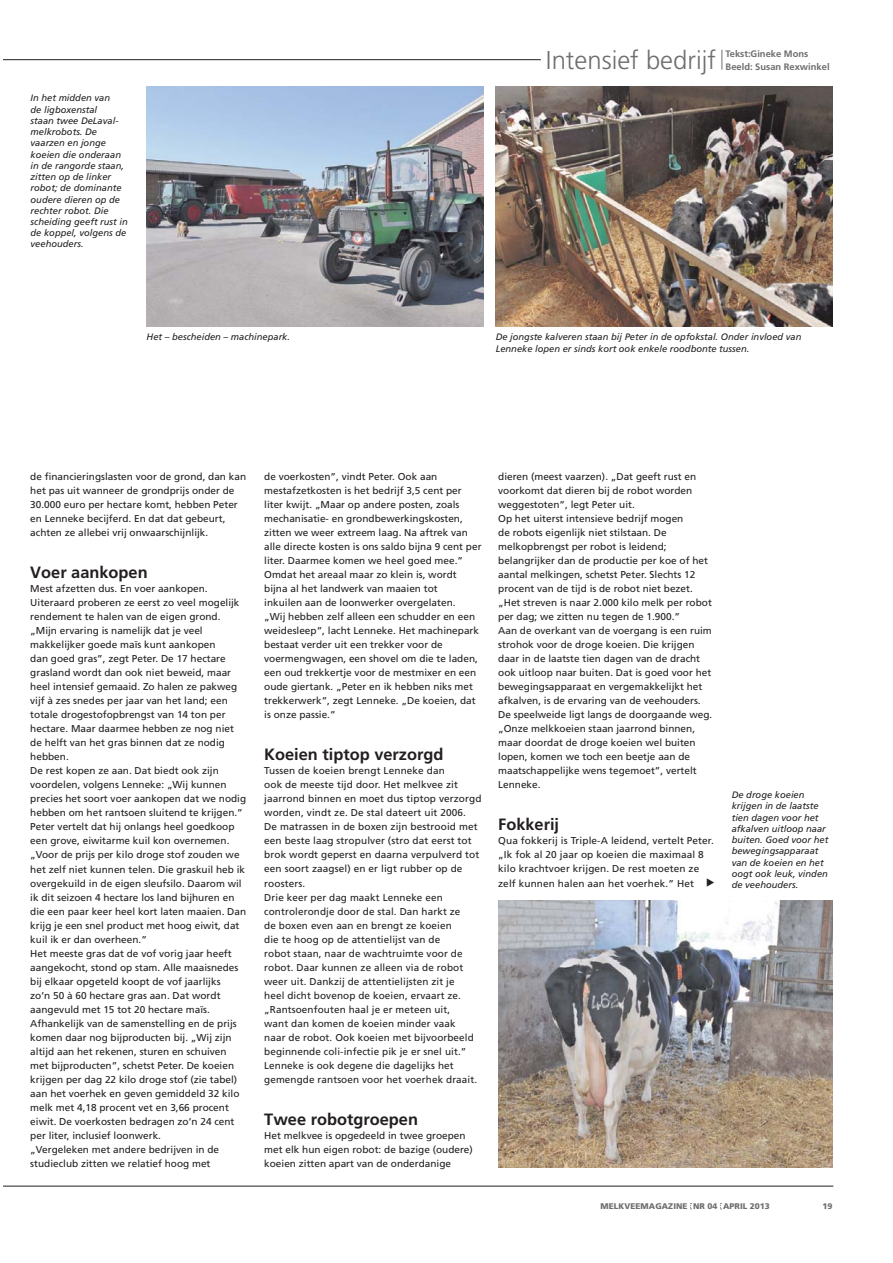
<style>
.page{position:relative;width:893px;height:1263px;background:#fff}
.page>*{position:absolute;margin:0;border:0;box-sizing:border-box;transform-origin:0 0}
.t1{font:300 25.65px "Frutiger LT Std";color:#6d6e70}
.t2{font:700 16.35px "Frutiger LT Std";color:#231f20}
.t3{font:9.9px/14.1px "Frutiger LT Std";color:#231f20}
.t4{font:italic 9.3px/11.2px "Frutiger LT Std";color:#231f20}
.t5{font:700 9.3px/12.8px "Frutiger LT Std";color:#6d6e70}
.t6{font:900 8.25px "Frutiger LT Std";letter-spacing:.01em;color:#6d6e70}
</style>
<div class="page">
<svg style="left:721px;top:50px;width:1px;height:20px"></svg>
<hr style="left:4px;top:59px;width:537px;height:1px;background:#231f20">
<hr style="left:4px;top:1186px;width:829px;height:1px;background:#231f20">
<img style="left:147px;top:87px;width:337px;height:240px">
<img style="left:495px;top:87px;width:337px;height:240px">
<img style="left:498px;top:901px;width:335px;height:266px">
<p class="t4" style="left:31px;top:93px;width:99px">In het midden van<br>de ligboxenstal<br>staan twee DeLaval&shy;melkrobots. De vaarzen en jonge koeien die onderaan in de rangorde staan, zitten op de linker robot; de dominante oudere dieren op de rechter robot. Die scheiding geeft rust in de koppel, volgens de veehouders.</p>
<p class="t4" style="left:147px;top:332px;width:145px">Het – bescheiden – machinepark.</p>
<h1 class="t1" style="left:546px;top:49px;width:172px">Intensief bedrijf</h1>
<p class="t5" style="left:726px;top:48px;width:105px">Tekst:Gineke Mons<br>Beeld: Susan Rexwinkel</p>
<p class="t4" style="left:496px;top:332px;width:307px">De jongste kalveren staan bij Peter in de opfokstal. Onder invloed van<br>Lenneke lopen er sinds kort ook enkele roodbonte tussen.</p>
<p class="t3" style="left:30px;top:470px;width:217px">de financieringslasten voor de grond, dan kan het pas uit wanneer de grondprijs onder de 30.000 euro per hectare komt, hebben Peter en Lenneke becijferd. En dat dat gebeurt, achten ze allebei vrij onwaarschijnlijk.</p>
<h2 class="t2" style="left:30px;top:565px;width:119px">Voer aankopen</h2>
<p class="t3" style="left:30px;top:582px;width:217px">Mest afzetten dus. En voer aankopen.<br>Uiteraard proberen ze eerst zo veel mogelijk rendement te halen van de eigen grond. „Mijn ervaring is namelijk dat je veel makkelijker goede maïs kunt aankopen<br>dan goed gras”, zegt Peter. De 17 hectare grasland wordt dan ook niet beweid, maar heel intensief gemaaid. Zo halen ze pakweg vijf à zes snedes per jaar van het land; een totale drogestofopbrengst van 14 ton per hectare. Maar daarmee hebben ze nog niet de helft van het gras binnen dat ze nodig hebben.<br>De rest kopen ze aan. Dat biedt ook zijn voordelen, volgens Lenneke: „Wij kunnen precies het soort voer aankopen dat we nodig hebben om het rantsoen sluitend te krijgen.” Peter vertelt dat hij onlangs heel goedkoop een grove, eiwitarme kuil kon overnemen. „Voor de prijs per kilo droge stof zouden we het zelf niet kunnen telen. Die graskuil heb ik overgekuild in de eigen sleufsilo. Daarom wil ik dit seizoen 4 hectare los land bijhuren en die een paar keer heel kort laten maaien. Dan krijg je een snel product met hoog eiwit, dat kuil ik er dan overheen.”<br>Het meeste gras dat de vof vorig jaar heeft aangekocht, stond op stam. Alle maaisnedes bij elkaar opgeteld koopt de vof jaarlijks<br>zo’n 50 à 60 hectare gras aan. Dat wordt aangevuld met 15 tot 20 hectare maïs.<br>Afhankelijk van de samenstelling en de prijs komen daar nog bijproducten bij. „Wij zijn altijd aan het rekenen, sturen en schuiven met bijproducten”, schetst Peter. De koeien krijgen per dag 22 kilo droge stof (zie tabel) aan het voerhek en geven gemiddeld 32 kilo melk met 4,18 procent vet en 3,66 procent eiwit. De voerkosten bedragen zo’n 24 cent per liter, inclusief loonwerk.<br>„Vergeleken met andere bedrijven in de studieclub zitten we relatief hoog met</p>
<p class="t3" style="left:264px;top:470px;width:219px">de voerkosten”, vindt Peter. Ook aan mestafzetkosten is het bedrijf 3,5 cent per liter kwijt. „Maar op andere posten, zoals mechanisatie- en grondbewerkingskosten, zitten we weer extreem laag. Na aftrek van alle directe kosten is ons saldo bijna 9 cent per liter. Daarmee komen we heel goed mee.” Omdat het areaal maar zo klein is, wordt bijna al het landwerk van maaien tot<br>inkuilen aan de loonwerker overgelaten.<br>„Wij hebben zelf alleen een schudder en een weidesleep”, lacht Lenneke. Het machinepark bestaat verder uit een trekker voor de voermengwagen, een shovel om die te laden, een oud trekkertje voor de mestmixer en een oude giertank. „Peter en ik hebben niks met trekkerwerk”, zegt Lenneke. „De koeien, dat is onze passie.”</p>
<h2 class="t2" style="left:264px;top:748px;width:181px">Koeien tiptop verzorgd</h2>
<p class="t3" style="left:264px;top:764px;width:219px">Tussen de koeien brengt Lenneke dan<br>ook de meeste tijd door. Het melkvee zit jaarrond binnen en moet dus tiptop verzorgd worden, vindt ze. De stal dateert uit 2006.<br>De matrassen in de boxen zijn bestrooid met een beste laag stropulver (stro dat eerst tot brok wordt geperst en daarna verpulverd tot een soort zaagsel) en er ligt rubber op de roosters.<br>Drie keer per dag maakt Lenneke een controlerondje door de stal. Dan harkt ze<br>de boxen even aan en brengt ze koeien<br>die te hoog op de attentielijst van de<br>robot staan, naar de wachtruimte voor de robot. Daar kunnen ze alleen via de robot weer uit. Dankzij de attentielijsten zit je<br>heel dicht bovenop de koeien, ervaart ze. „Rantsoenfouten haal je er meteen uit,<br>want dan komen de koeien minder vaak<br>naar de robot. Ook koeien met bijvoorbeeld beginnende coli-infectie pik je er snel uit.” Lenneke is ook degene die dagelijks het gemengde rantsoen voor het voerhek draait.</p>
<h2 class="t2" style="left:264px;top:1112px;width:155px">Twee robotgroepen</h2>
<p class="t3" style="left:264px;top:1129px;width:210px">Het melkvee is opgedeeld in twee groepen met elk hun eigen robot: de bazige (oudere) koeien zitten apart van de onderdanige</p>
<p class="t3" style="left:498px;top:470px;width:216px">dieren (meest vaarzen). „Dat geeft rust en voorkomt dat dieren bij de robot worden weggestoten”, legt Peter uit.<br>Op het uiterst intensieve bedrijf mogen<br>de robots eigenlijk niet stilstaan. De melkopbrengst per robot is leidend; belangrijker dan de productie per koe of het aantal melkingen, schetst Peter. Slechts 12 procent van de tijd is de robot niet bezet. „Het streven is naar 2.000 kilo melk per robot per dag; we zitten nu tegen de 1.900.”<br>Aan de overkant van de voergang is een ruim strohok voor de droge koeien. Die krijgen daar in de laatste tien dagen van de dracht ook uitloop naar buiten. Dat is goed voor het bewegingsapparaat en vergemakkelijkt het afkalven, is de ervaring van de veehouders.<br>De speelweide ligt langs de doorgaande weg. „Onze melkkoeien staan jaarrond binnen, maar doordat de droge koeien wel buiten lopen, komen we toch een beetje aan de maatschappelijke wens tegemoet”, vertelt Lenneke.</p>
<h2 class="t2" style="left:498px;top:818px;width:62px">Fokkerij</h2>
<p class="t3" style="left:498px;top:834px;width:217px">Qua fokkerij is Triple-A leidend, vertelt Peter. „Ik fok al 20 jaar op koeien die maximaal 8 kilo krachtvoer krijgen. De rest moeten ze zelf kunnen halen aan het voerhek.” Het</p>
<p class="t4" style="left:732px;top:790px;width:98px">De droge koeien krijgen in de laatste tien dagen voor het afkalven uitloop naar buiten. Goed voor het bewegingsapparaat van de koeien en het oogt ook leuk, vinden de veehouders.</p>
<p class="t6" style="left:600px;top:1203px;width:171px">MELKVEEMAGAZINE NR 04 APRIL 2013</p>
<p class="t6" style="left:822px;top:1203px;width:12px">19</p>
</div>
